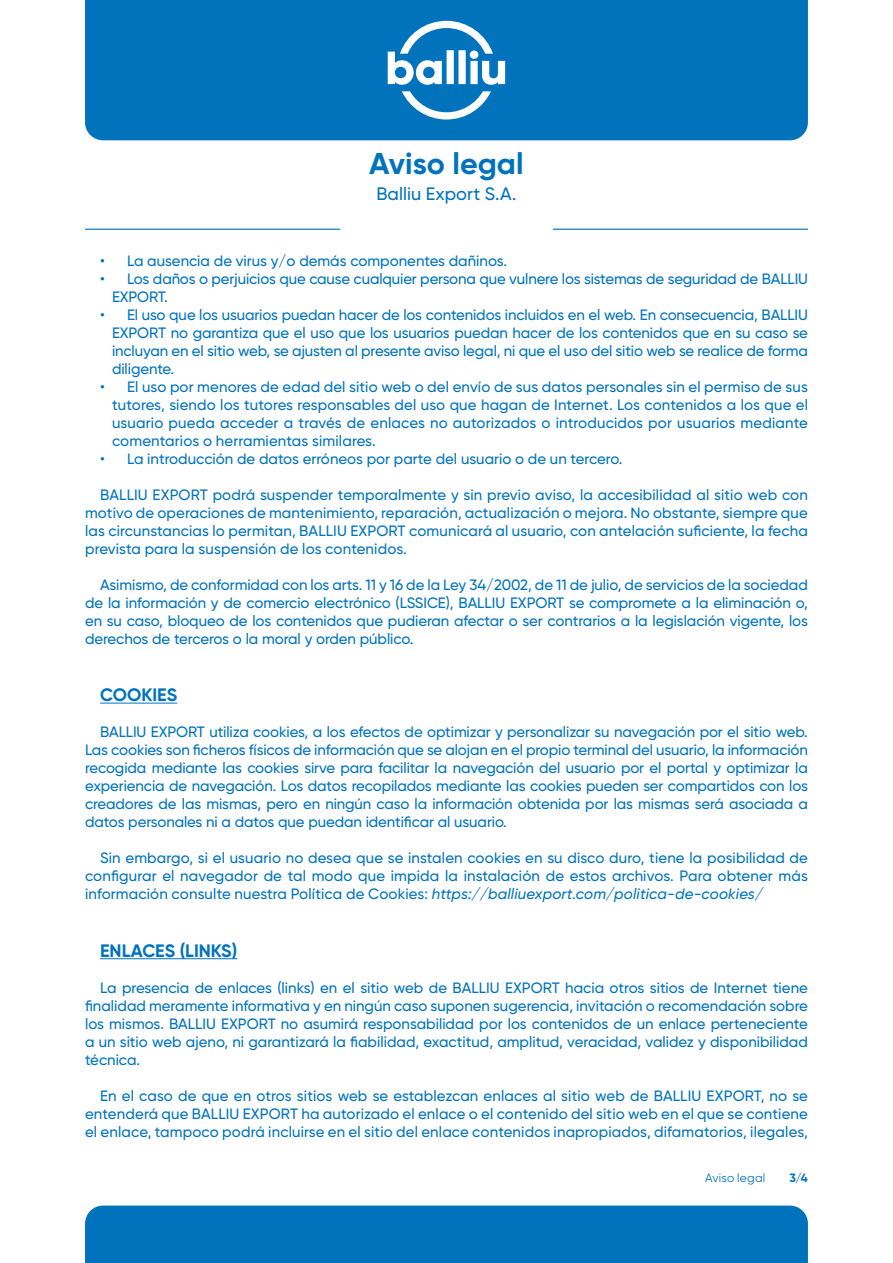
<style>
.page{position:relative;width:893px;height:1263px;background:#fff}
.page>*{position:absolute;margin:0;border:0;box-sizing:border-box;transform-origin:0 0}
.t1{font:700 30px "Gilroy";color:#0073bc}
.t2{font:700 18px "Gilroy";color:#0073bc}
.t3{font:500 18px "Gilroy";color:#0073bc}
.t4{font:500 15px/18px "Gilroy";letter-spacing:-.005em;color:#0073bc;text-align:justify}
.t5{font:12px "Gilroy";letter-spacing:.015em;color:#0073bc}
.t6{font:700 12px "Gilroy";color:#0073bc}
.s1{font-style:italic}
</style>
<div class="page">
<div style="left:85px;top:0;width:723px;height:140px;background:#0073bc"></div>
<svg style="left:388px;top:21px;width:117px;height:98px"></svg>
<hr style="left:553px;top:229px;width:255px;height:1px;background:#0073bc">
<hr style="left:85px;top:229px;width:255px;height:1px;background:#0073bc">
<div style="left:85px;top:1205px;width:723px;height:58px;background:#0073bc"></div>
<hr style="left:100px;top:703px;width:77px;height:1px;background:#0073bc">
<hr style="left:100px;top:958px;width:137px;height:1px;background:#0073bc">
<h1 class="t1" style="left:369px;top:147px;width:156px">Aviso legal</h1>
<p class="t3" style="left:376px;top:186px;width:142px">Balliu Export S.A.</p>
<p class="t4" style="left:100px;top:252px;width:409px">• La ausencia de virus y/o demás componentes dañinos.</p>
<p class="t4" style="left:112px;top:270px;width:697px;text-indent:-12px">• Los daños o perjuicios que cause cualquier persona que vulnere los sistemas de seguridad de BALLIU<br>EXPORT.</p>
<p class="t4" style="left:112px;top:306px;width:697px;text-indent:-12px">• El uso que los usuarios puedan hacer de los contenidos incluidos en el web. En consecuencia, BALLIU EXPORT no garantiza que el uso que los usuarios puedan hacer de los contenidos que en su caso se incluyan en el sitio web, se ajusten al presente aviso legal, ni que el uso del sitio web se realice de forma diligente.</p>
<p class="t4" style="left:112px;top:378px;width:697px;text-indent:-12px">• El uso por menores de edad del sitio web o del envío de sus datos personales sin el permiso de sus tutores, siendo los tutores responsables del uso que hagan de Internet. Los contenidos a los que el usuario pueda acceder a través de enlaces no autorizados o introducidos por usuarios mediante comentarios o herramientas similares.</p>
<p class="t4" style="left:100px;top:450px;width:524px">• La introducción de datos erróneos por parte del usuario o de un tercero.</p>
<p class="t4" style="left:85px;top:486px;width:724px;text-indent:15px">BALLIU EXPORT podrá suspender temporalmente y sin previo aviso, la accesibilidad al sitio web con motivo de operaciones de mantenimiento, reparación, actualización o mejora. No obstante, siempre que las circunstancias lo permitan, BALLIU EXPORT comunicará al usuario, con antelación suficiente, la fecha prevista para la suspensión de los contenidos.</p>
<p class="t4" style="left:85px;top:576px;width:724px;text-indent:15px">Asimismo, de conformidad con los arts. 11 y 16 de la Ley 34/2002, de 11 de julio, de servicios de la sociedad de la información y de comercio electrónico (LSSICE), BALLIU EXPORT se compromete a la eliminación o, en su caso, bloqueo de los contenidos que pudieran afectar o ser contrarios a la legislación vigente, los derechos de terceros o la moral y orden público.</p>
<p class="t2" style="left:100px;top:685px;width:79px">COOKIES</p>
<p class="t4" style="left:85px;top:724px;width:724px;text-indent:15px">BALLIU EXPORT utiliza cookies, a los efectos de optimizar y personalizar su navegación por el sitio web.<br>Las cookies son ficheros físicos de información que se alojan en el propio terminal del usuario, la información recogida mediante las cookies sirve para facilitar la navegación del usuario por el portal y optimizar la experiencia de navegación. Los datos recopilados mediante las cookies pueden ser compartidos con los creadores de las mismas, pero en ningún caso la información obtenida por las mismas será asociada a datos personales ni a datos que puedan identificar al usuario.</p>
<p class="t4" style="left:85px;top:850px;width:724px;text-indent:15px">Sin embargo, si el usuario no desea que se instalen cookies en su disco duro, tiene la posibilidad de configurar el navegador de tal modo que impida la instalación de estos archivos. Para obtener más información consulte nuestra Política de Cookies: <span class="s1">https://balliuexport.com/politica-de-cookies/</span></p>
<p class="t2" style="left:100px;top:940px;width:139px">ENLACES (LINKS)</p>
<p class="t4" style="left:85px;top:979px;width:724px;text-indent:15px">La presencia de enlaces (links) en el sitio web de BALLIU EXPORT hacia otros sitios de Internet tiene finalidad meramente informativa y en ningún caso suponen sugerencia, invitación o recomendación sobre los mismos. BALLIU EXPORT no asumirá responsabilidad por los contenidos de un enlace perteneciente a un sitio web ajeno, ni garantizará la fiabilidad, exactitud, amplitud, veracidad, validez y disponibilidad técnica.</p>
<p class="t4" style="left:85px;top:1087px;width:724px;text-indent:15px">En el caso de que en otros sitios web se establezcan enlaces al sitio web de BALLIU EXPORT, no se entenderá que BALLIU EXPORT ha autorizado el enlace o el contenido del sitio web en el que se contiene el enlace, tampoco podrá incluirse en el sitio del enlace contenidos inapropiados, difamatorios, ilegales,</p>
<p class="t5" style="left:705px;top:1172px;width:62px">Aviso legal</p>
<p class="t6" style="left:789px;top:1171px;width:20px">3/4</p>
</div>
